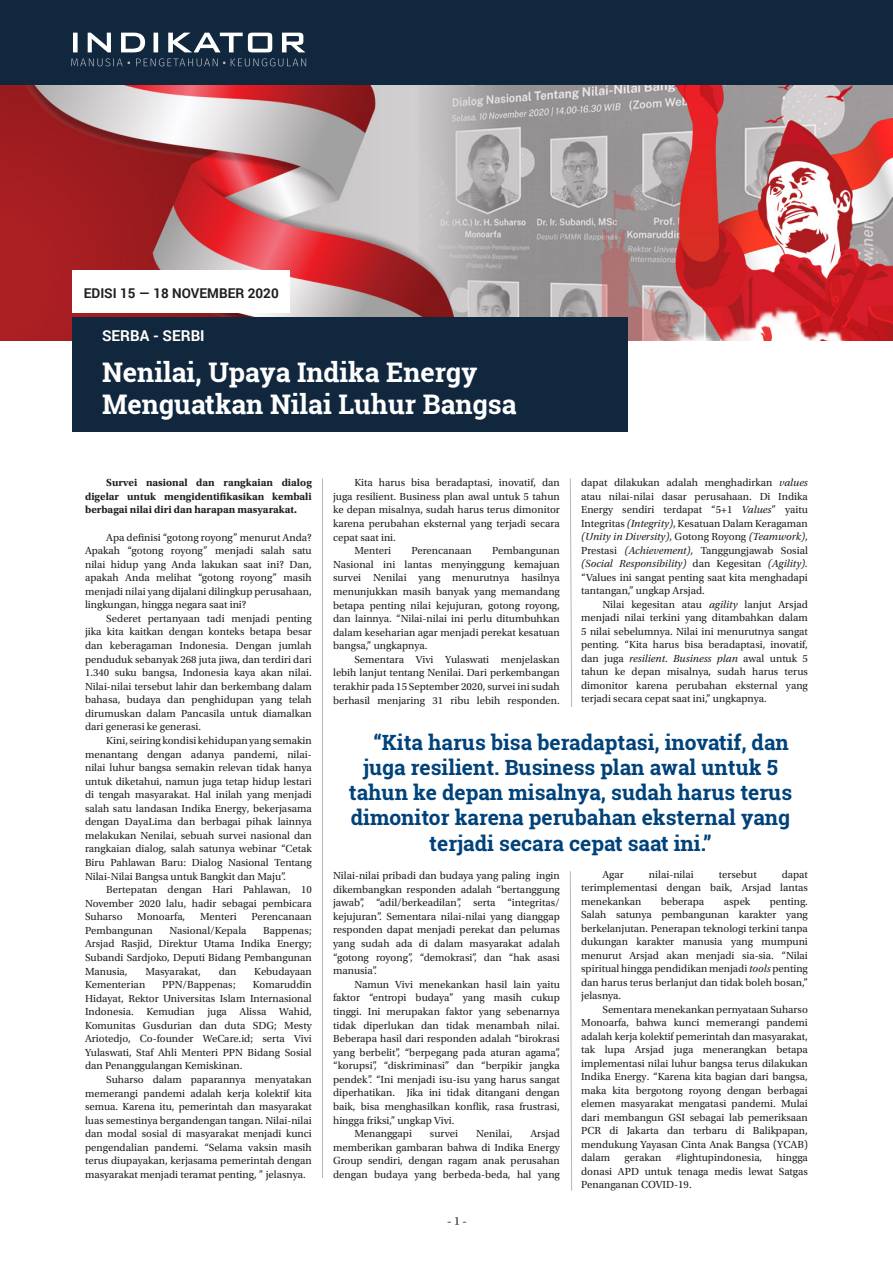
<style>
.page{position:relative;width:893px;height:1263px;background:#fff}
.page>*{position:absolute;margin:0;border:0;box-sizing:border-box;transform-origin:0 0}
.judul_gede{font:700 27px/32.4px "Roboto Slab";color:#fff}
.teks_isi{font:700 21px "Roboto Slab";color:#00427a}
.rubrik{font:700 15px "Roboto";color:#fff}
.rubrik-2{font:700 13.5px "Roboto";color:#231f20}
.t1{font:12px "Utopia Std";color:#666}
.teks_isi-2{font:10.8px/13.5px "Utopia Std";color:#231f20;text-align:justify}
.teks_isi-3{font:700 10.8px/13.5px "Utopia Std";color:#231f20;text-align:justify}
.s1{font-style:italic}
</style>
<div class="page">
<div style="left:0;top:0;width:893px;height:85px;background:#11273e"></div>
<svg style="left:73px;top:33px;width:232px;height:19px"></svg>
<svg style="left:71px;top:58px;width:59px;height:8px"></svg>
<svg style="left:136px;top:58px;width:170px;height:8px"></svg>
<img style="left:0;top:85px;width:893px;height:255px">
<div style="left:72px;top:317px;width:556px;height:115px;background:#11273e"></div>
<div style="left:72px;top:270px;width:218px;height:43px;background:#fff"></div>
<svg style="left:570px;top:478px;width:2px;height:229px"></svg>
<svg style="left:570px;top:871px;width:2px;height:320px"></svg>
<hr style="left:322px;top:478px;width:1px;height:700px;background:#b4b5b8">
<p class="rubrik-2" style="left:84px;top:284px;width:196px">EDISI 15 — 18 NOVEMBER 2020</p>
<p class="rubrik" style="left:102px;top:325px;width:104px">SERBA - SERBI</p>
<p class="judul_gede" style="left:102px;top:356px;width:416px">Nenilai, Upaya Indika Energy<br>Menguatkan Nilai Luhur Bangsa</p>
<p class="teks_isi-3" style="left:85px;top:476px;width:228px;text-indent:21px">Survei nasional dan rangkaian dialog digelar untuk mengidentifikasikan kembali berbagai nilai diri dan harapan masyarakat.</p>
<p class="teks_isi-2" style="left:85px;top:530px;width:228px;text-indent:21px">Apa definisi “gotong royong” menurut Anda?<br>Apakah “gotong royong” menjadi salah satu nilai hidup yang Anda lakukan saat ini? Dan, apakah Anda melihat “gotong royong” masih menjadi nilai yang dijalani dilingkup perusahaan, lingkungan, hingga negara saat ini?</p>
<p class="teks_isi-2" style="left:85px;top:612px;width:228px;text-indent:21px">Sederet pertanyaan tadi menjadi penting jika kita kaitkan dengan konteks betapa besar dan keberagaman Indonesia. Dengan jumlah penduduk sebanyak 268 juta jiwa, dan terdiri dari 1.340 suku bangsa, Indonesia kaya akan nilai.<br>Nilai-nilai tersebut lahir dan berkembang dalam bahasa, budaya dan penghidupan yang telah dirumuskan dalam Pancasila untuk diamalkan dari generasi ke generasi.</p>
<p class="teks_isi-2" style="left:85px;top:734px;width:228px;text-indent:21px">Kini, seiring kondisi kehidupan yang semakin menantang dengan adanya pandemi, nilai&shy;nilai luhur bangsa semakin relevan tidak hanya untuk diketahui, namun juga tetap hidup lestari di tengah masyarakat. Hal inilah yang menjadi salah satu landasan Indika Energy, bekerjasama dengan DayaLima dan berbagai pihak lainnya melakukan Nenilai, sebuah survei nasional dan rangkaian dialog, salah satunya webinar “Cetak Biru Pahlawan Baru: Dialog Nasional Tentang Nilai-Nilai Bangsa untuk Bangkit dan Maju”.</p>
<p class="teks_isi-2" style="left:85px;top:883px;width:228px;text-indent:21px">Bertepatan dengan Hari Pahlawan, 10<br>November 2020 lalu, hadir sebagai pembicara Suharso</p>
<p class="teks_isi-2" style="left:137px;top:910px;width:50px">Monoarfa,</p>
<p class="teks_isi-2" style="left:200px;top:910px;width:38px">Menteri</p>
<p class="teks_isi-2" style="left:251px;top:910px;width:62px">Perencanaan</p>
<p class="teks_isi-2" style="left:85px;top:924px;width:69px">Pembangunan</p>
<p class="teks_isi-2" style="left:169px;top:924px;width:79px">Nasional/Kepala</p>
<p class="teks_isi-2" style="left:85px;top:924px;width:228px;text-indent:178px">Bappenas; Arsjad Rasjid, Direktur Utama Indika Energy; Subandi Sardjoko, Deputi Bidang Pembangunan Manusia,</p>
<p class="teks_isi-2" style="left:145px;top:964px;width:57px">Masyarakat,</p>
<p class="teks_isi-2" style="left:219px;top:964px;width:19px">dan</p>
<p class="teks_isi-2" style="left:254px;top:964px;width:59px">Kebudayaan</p>
<p class="teks_isi-2" style="left:85px;top:978px;width:228px;text-indent:168px">Komaruddin Hidayat, Rektor Universitas Islam Internasional Indonesia. Kemudian juga Alissa Wahid, Komunitas Gusdurian dan duta SDG; Mesty Ariotedjo, Co-founder WeCare.id; serta Vivi Yulaswati, Staf Ahli Menteri PPN Bidang Sosial dan Penanggulangan Kemiskinan.</p>
<p class="teks_isi-2" style="left:85px;top:1073px;width:228px;text-indent:21px">Suharso dalam paparannya menyatakan memerangi pandemi adalah kerja kolektif kita semua. Karena itu, pemerintah dan masyarakat luas semestinya bergandengan tangan. Nilai-nilai dan modal sosial di masyarakat menjadi kunci pengendalian pandemi. “Selama vaksin masih terus diupayakan, kerjasama pemerintah dengan masyarakat menjadi teramat penting, ” jelasnya.</p>
<p class="teks_isi-2" style="left:85px;top:978px;width:62px">Kementerian</p>
<p class="teks_isi-2" style="left:162px;top:978px;width:75px">PPN/Bappenas;</p>
<p class="teks_isi-2" style="left:333px;top:476px;width:228px;text-indent:21px">Kita harus bisa beradaptasi, inovatif, dan juga resilient. Business plan awal untuk 5 tahun ke depan misalnya, sudah harus terus dimonitor karena perubahan eksternal yang terjadi secara cepat saat ini.</p>
<p class="teks_isi-2" style="left:354px;top:544px;width:38px">Menteri</p>
<p class="teks_isi-2" style="left:411px;top:544px;width:62px">Perencanaan</p>
<p class="teks_isi-2" style="left:333px;top:544px;width:228px;text-indent:159px">Pembangunan Nasional ini lantas menyinggung kemajuan survei Nenilai yang menurutnya hasilnya menunjukkan masih banyak yang memandang betapa penting nilai kejujuran, gotong royong, dan lainnya. “Nilai-nilai ini perlu ditumbuhkan dalam keseharian agar menjadi perekat kesatuan bangsa,” ungkapnya.</p>
<p class="teks_isi-2" style="left:333px;top:653px;width:228px;text-indent:21px">Sementara Vivi Yulaswati menjelaskan lebih lanjut tentang Nenilai. Dari perkembangan terakhir pada 15 September 2020, survei ini sudah berhasil menjaring 31 ribu lebih responden.</p>
<p class="teks_isi-2" style="left:581px;top:476px;width:228px">dapat dilakukan adalah menghadirkan <span class="s1">values </span>atau nilai-nilai dasar perusahaan. Di Indika Energy sendiri terdapat “5+1 <span class="s1">Values</span>” yaitu Integritas <span class="s1">(Integrity)</span>, Kesatuan Dalam Keragaman <span class="s1">(Unity in Diversity)</span>, Gotong Royong <span class="s1">(Teamwork)</span>, Prestasi <span class="s1">(Achievement),</span> Tanggungjawab Sosial <span class="s1">(Social Responsibility)</span> dan Kegesitan <span class="s1">(Agility). </span>“Values ini sangat penting saat kita menghadapi tantangan,” ungkap Arsjad.</p>
<p class="teks_isi-2" style="left:581px;top:598px;width:228px;text-indent:21px">Nilai kegesitan atau <span class="s1">agility</span> lanjut Arsjad menjadi nilai terkini yang ditambahkan dalam 5 nilai sebelumnya. Nilai ini menurutnya sangat penting. “Kita harus bisa beradaptasi, inovatif, dan juga <span class="s1">resilient</span>. <span class="s1">Business plan</span> awal untuk 5 tahun ke depan misalnya, sudah harus terus dimonitor karena perubahan eksternal yang terjadi secara cepat saat ini,” ungkapnya.</p>
<p class="teks_isi" style="left:373px;top:728px;width:417px">“Kita harus bisa beradaptasi, inovatif, dan</p>
<p class="teks_isi" style="left:363px;top:753px;width:416px">juga resilient. Business plan awal untuk 5</p>
<p class="teks_isi" style="left:349px;top:778px;width:445px">tahun ke depan misalnya, sudah harus terus</p>
<p class="teks_isi" style="left:351px;top:803px;width:441px">dimonitor karena perubahan eksternal yang</p>
<p class="teks_isi" style="left:429px;top:828px;width:284px">terjadi secara cepat saat ini.”</p>
<p class="teks_isi-2" style="left:333px;top:869px;width:228px">Nilai-nilai pribadi dan budaya yang paling ingin dikembangkan responden adalah “bertanggung jawab”, “adil/berkeadilan”, serta “integritas/ kejujuran”. Sementara nilai-nilai yang dianggap responden dapat menjadi perekat dan pelumas yang sudah ada di dalam masyarakat adalah “gotong royong”, “demokrasi”, dan “hak asasi manusia”.</p>
<p class="teks_isi-2" style="left:333px;top:978px;width:228px;text-indent:21px">Namun Vivi menekankan hasil lain yaitu faktor “entropi budaya” yang masih cukup tinggi. Ini merupakan faktor yang sebenarnya tidak diperlukan dan tidak menambah nilai.<br>Beberapa hasil dari responden adalah “birokrasi yang berbelit”, “berpegang pada aturan agama”, “korupsi”, “diskriminasi” dan “berpikir jangka pendek”. “Ini menjadi isu-isu yang harus sangat diperhatikan. Jika ini tidak ditangani dengan baik, bisa menghasilkan konflik, rasa frustrasi, hingga friksi,” ungkap Vivi.</p>
<p class="teks_isi-2" style="left:354px;top:1127px;width:59px">Menanggapi</p>
<p class="teks_isi-2" style="left:430px;top:1127px;width:30px">survei</p>
<p class="teks_isi-2" style="left:476px;top:1127px;width:38px">Nenilai,</p>
<p class="teks_isi-2" style="left:333px;top:1127px;width:228px;text-indent:197px">Arsjad memberikan gambaran bahwa di Indika Energy Group sendiri, dengan ragam anak perusahan dengan budaya yang berbeda-beda, hal yang</p>
<p class="t1" style="left:447px;top:1214px;width:21px">- 1 -</p>
<p class="teks_isi-2" style="left:581px;top:868px;width:228px;text-indent:201px">dapat terimplementasi dengan baik, Arsjad lantas menekankan</p>
<p class="teks_isi-2" style="left:602px;top:868px;width:23px">Agar</p>
<p class="teks_isi-2" style="left:649px;top:868px;width:46px">nilai-nilai</p>
<p class="teks_isi-2" style="left:719px;top:868px;width:39px">tersebut</p>
<p class="teks_isi-2" style="left:661px;top:895px;width:45px">beberapa</p>
<p class="teks_isi-2" style="left:724px;top:895px;width:28px">aspek</p>
<p class="teks_isi-2" style="left:581px;top:895px;width:228px;text-indent:189px">penting.<br>Salah satunya pembangunan karakter yang berkelanjutan. Penerapan teknologi terkini tanpa dukungan karakter manusia yang mumpuni menurut Arsjad akan menjadi sia-sia. “Nilai spiritual hingga pendidikan menjadi <span class="s1">tools</span> penting dan harus terus berlanjut dan tidak boleh bosan,” jelasnya.</p>
<p class="teks_isi-2" style="left:581px;top:1003px;width:228px;text-indent:21px">Sementara menekankan pernyataan Suharso Monoarfa, bahwa kunci memerangi pandemi adalah kerja kolektif pemerintah dan masyarakat, tak lupa Arsjad juga menerangkan betapa implementasi nilai luhur bangsa terus dilakukan Indika Energy. “Karena kita bagian dari bangsa, maka kita bergotong royong dengan berbagai elemen masyarakat mengatasi pandemi. Mulai dari membangun GSI sebagai lab pemeriksaan PCR di Jakarta dan terbaru di Balikpapan, mendukung Yayasan Cinta Anak Bangsa (YCAB) dalam</p>
<p class="teks_isi-2" style="left:581px;top:1151px;width:228px;text-indent:195px">hingga donasi APD untuk tenaga medis lewat Satgas Penanganan COVID-19.</p>
<p class="teks_isi-2" style="left:625px;top:1151px;width:38px">gerakan</p>
<p class="teks_isi-2" style="left:676px;top:1151px;width:88px">#lightupindonesia,</p>
</div>
